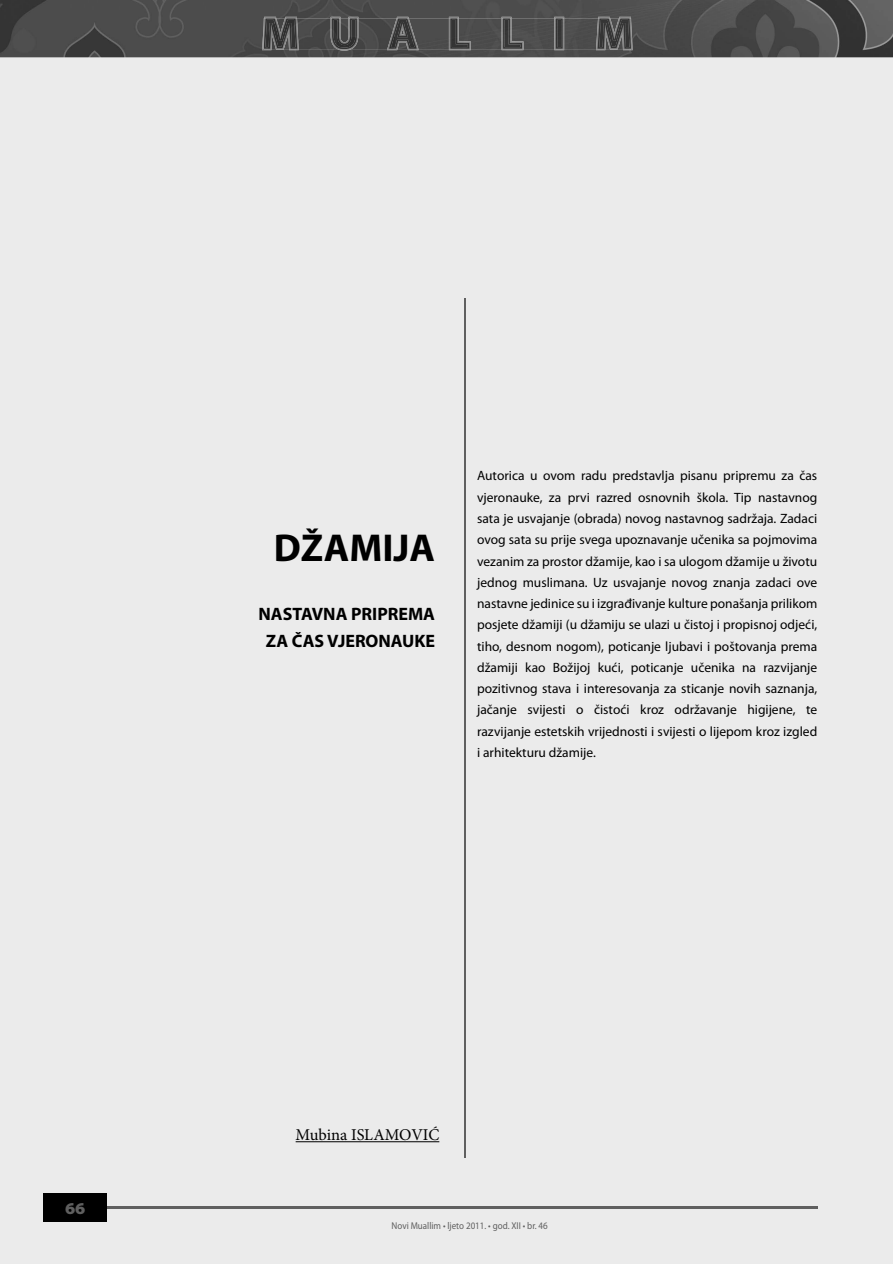
<style>
.page{position:relative;width:893px;height:1264px;background:#fff}
.page>*{position:absolute;margin:0;border:0;box-sizing:border-box;transform-origin:0 0}
.t1{font:700 39px "Myriad Pro";color:#000}
.t2{font:700 18px/27px "Myriad Pro";color:#000;text-align:center}
.t3{font:16.5px "Minion Pro";letter-spacing:-.005em;color:#000}
.t4{font:900 semi-expanded 16.5px "Myriad Pro";color:#5f5f5f}
.t5{font:13.5px/21.3px "Myriad Pro";color:#000;text-align:justify}
.t6{font:9.9px "Myriad Pro";color:#5f5f5f;scale:.91 1}
</style>
<div class="page">
<div style="left:0;top:0;width:893px;height:1263px;background:#ebebeb"></div>
<img style="left:0;top:0;width:893px;height:57px">
<img style="left:262px;top:17px;width:371px;height:34px">
<img style="left:264px;top:18px;width:367px;height:31px">
<hr style="left:107px;top:1206px;width:710px;height:2px;background:#5f5f5f">
<div style="left:43px;top:1193px;width:64px;height:28px;background:#000"></div>
<hr style="left:296px;top:1141px;width:143px;height:1px;background:#000">
<hr style="left:465px;top:299px;width:1px;height:858px;background:#5f5f5f">
<p class="t4" style="left:65px;top:1198px;width:22px">66</p>
<h1 class="t1" style="left:274px;top:522px;width:163px">DŽAMIJA</h1>
<h2 class="t2" style="left:259px;top:599px;width:178px">NASTAVNA PRIPREMA<br>ZA ČAS VJERONAUKE</h2>
<p class="t5" style="left:477px;top:465px;width:342px">Autorica u ovom radu predstavlja pisanu pripremu za čas vjeronauke, za prvi razred osnovnih škola. Tip nastavnog sata je usvajanje (obrada) novog nastavnog sadržaja. Zadaci ovog sata su prije svega upoznavanje učenika sa pojmovima vezanim za prostor džamije, kao i sa ulogom džamije u životu jednog muslimana. Uz usvajanje novog znanja zadaci ove nastavne jedinice su i izgrađivanje kulture ponašanja prilikom posjete džamiji (u džamiju se ulazi u čistoj i propisnoj odjeći, tiho, desnom nogom), poticanje ljubavi i poštovanja prema džamiji kao Božijoj kući, poticanje učenika na razvijanje pozitivnog stava i interesovanja za sticanje novih saznanja, jačanje svijesti o čistoći kroz održavanje higijene, te razvijanje estetskih vrijednosti i svijesti o lijepom kroz izgled i arhitekturu džamije.</p>
<p class="t3" style="left:296px;top:1123px;width:145px">Mubina ISLAMOVIĆ</p>
<p class="t6" style="left:392px;top:1219px;width:173px">Novi Muallim • ljeto 2011. • god. XII • br. 46</p>
</div>
